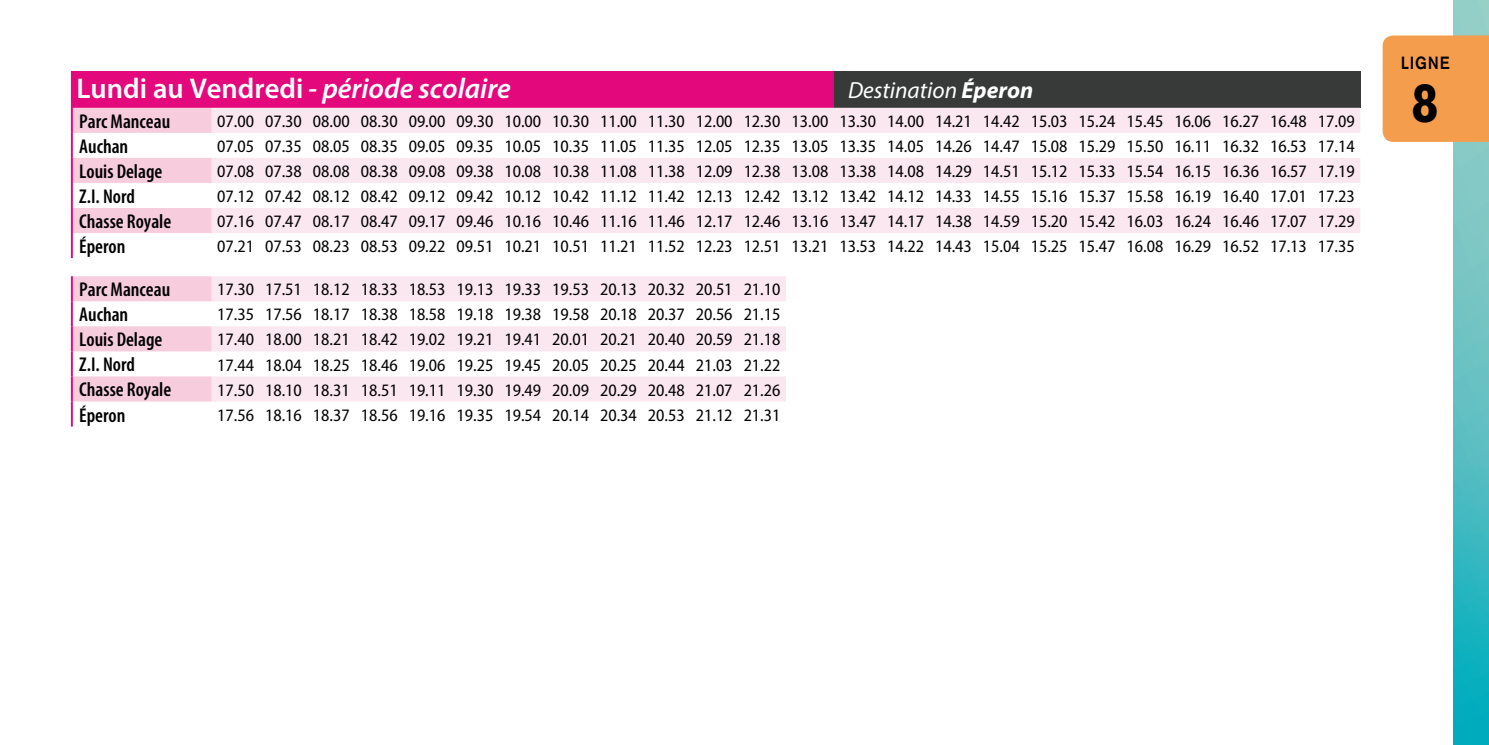
<style>
.page{position:relative;width:1489px;height:745px;background:#fff}
.page>*{position:absolute;margin:0;border:0;box-sizing:border-box;transform-origin:0 0}
.t1{font:700 55px "Akzidenz Grotesk BE";color:#000;scale:.9 1}
.t2{font:italic 600 28.5px "Myriad Pro";color:#fff}
.t3{font:italic 23.25px "Myriad Pro";color:#fff}
.t4{font:600 condensed 20px "Myriad Pro";color:#000}
.t5{font:semi-condensed 17.5px "Myriad Pro";color:#000}
.t6{font:500 17.5px "Akzidenz Grotesk BE";letter-spacing:.05em;color:#000;scale:.9 1}
.s1{font-style:normal}
.s2{font-weight:700}
</style>
<div class="page">
<svg style="left:1453px;top:0;width:35px;height:744px;background:#51bdc1"></svg>
<div style="left:72px;top:71px;width:761px;height:37px;background:#e4087d"></div>
<div style="left:833px;top:71px;width:527px;height:37px;background:#383939"></div>
<svg style="left:73px;top:108px;width:139px;height:125px"></svg>
<svg style="left:212px;top:108px;width:1148px;height:125px;fill:#fbe7ef"></svg>
<hr style="left:71px;top:71px;width:2px;height:37px;background:#e4087d">
<hr style="left:71px;top:108px;width:2px;height:25px;background:#e4087d">
<hr style="left:71px;top:133px;width:2px;height:25px;background:#e4087d">
<hr style="left:71px;top:158px;width:2px;height:25px;background:#e4087d">
<hr style="left:71px;top:183px;width:2px;height:25px;background:#e4087d">
<hr style="left:71px;top:208px;width:2px;height:25px;background:#e4087d">
<hr style="left:71px;top:233px;width:2px;height:25px;background:#e4087d">
<svg style="left:73px;top:276px;width:139px;height:125px"></svg>
<svg style="left:212px;top:276px;width:574px;height:125px;fill:#fbe7ef"></svg>
<hr style="left:71px;top:276px;width:2px;height:25px;background:#e4087d">
<hr style="left:71px;top:301px;width:2px;height:25px;background:#e4087d">
<hr style="left:71px;top:326px;width:2px;height:25px;background:#e4087d">
<hr style="left:71px;top:351px;width:2px;height:25px;background:#e4087d">
<hr style="left:71px;top:376px;width:2px;height:25px;background:#e4087d">
<hr style="left:71px;top:401px;width:2px;height:25px;background:#e4087d">
<div style="left:1382px;top:35px;width:106px;height:107px;background:#f49d4d"></div>
<h2 class="t2" style="left:76px;top:71px;width:436px"><span class="s1">Lundi au Vendredi</span> - période scolaire</h2>
<h3 class="t3" style="left:848px;top:76px;width:187px">Destination <span class="s2">Éperon</span></h3>
<p class="t4" style="left:79px;top:110px;width:92px">Parc Manceau</p>
<p class="t5" style="left:217px;top:111px;width:1138px">07.00 07.30 08.00 08.30 09.00 09.30 10.00 10.30 11.00 11.30 12.00 12.30 13.00 13.30 14.00 14.21 14.42 15.03 15.24 15.45 16.06 16.27 16.48 17.09</p>
<p class="t4" style="left:79px;top:135px;width:51px">Auchan</p>
<p class="t5" style="left:217px;top:136px;width:1138px">07.05 07.35 08.05 08.35 09.05 09.35 10.05 10.35 11.05 11.35 12.05 12.35 13.05 13.35 14.05 14.26 14.47 15.08 15.29 15.50 16.11 16.32 16.53 17.14</p>
<p class="t4" style="left:79px;top:160px;width:85px">Louis Delage</p>
<p class="t5" style="left:217px;top:161px;width:1138px">07.08 07.38 08.08 08.38 09.08 09.38 10.08 10.38 11.08 11.38 12.09 12.38 13.08 13.38 14.08 14.29 14.51 15.12 15.33 15.54 16.15 16.36 16.57 17.19</p>
<p class="t4" style="left:79px;top:185px;width:57px">Z.I. Nord</p>
<p class="t5" style="left:217px;top:186px;width:1138px">07.12 07.42 08.12 08.42 09.12 09.42 10.12 10.42 11.12 11.42 12.13 12.42 13.12 13.42 14.12 14.33 14.55 15.16 15.37 15.58 16.19 16.40 17.01 17.23</p>
<p class="t4" style="left:79px;top:210px;width:94px">Chasse Royale</p>
<p class="t5" style="left:217px;top:211px;width:1138px">07.16 07.47 08.17 08.47 09.17 09.46 10.16 10.46 11.16 11.46 12.17 12.46 13.16 13.47 14.17 14.38 14.59 15.20 15.42 16.03 16.24 16.46 17.07 17.29</p>
<p class="t4" style="left:79px;top:235px;width:48px">Éperon</p>
<p class="t5" style="left:217px;top:236px;width:1138px">07.21 07.53 08.23 08.53 09.22 09.51 10.21 10.51 11.21 11.52 12.23 12.51 13.21 13.53 14.22 14.43 15.04 15.25 15.47 16.08 16.29 16.52 17.13 17.35</p>
<p class="t4" style="left:79px;top:278px;width:92px">Parc Manceau</p>
<p class="t5" style="left:217px;top:280px;width:564px">17.30 17.51 18.12 18.33 18.53 19.13 19.33 19.53 20.13 20.32 20.51 21.10</p>
<p class="t4" style="left:79px;top:303px;width:51px">Auchan</p>
<p class="t5" style="left:217px;top:305px;width:564px">17.35 17.56 18.17 18.38 18.58 19.18 19.38 19.58 20.18 20.37 20.56 21.15</p>
<p class="t4" style="left:79px;top:328px;width:85px">Louis Delage</p>
<p class="t5" style="left:217px;top:330px;width:564px">17.40 18.00 18.21 18.42 19.02 19.21 19.41 20.01 20.21 20.40 20.59 21.18</p>
<p class="t4" style="left:79px;top:353px;width:57px">Z.I. Nord</p>
<p class="t5" style="left:217px;top:355px;width:564px">17.44 18.04 18.25 18.46 19.06 19.25 19.45 20.05 20.25 20.44 21.03 21.22</p>
<p class="t4" style="left:79px;top:378px;width:94px">Chasse Royale</p>
<p class="t5" style="left:217px;top:380px;width:564px">17.50 18.10 18.31 18.51 19.11 19.30 19.49 20.09 20.29 20.48 21.07 21.26</p>
<p class="t4" style="left:79px;top:403px;width:48px">Éperon</p>
<p class="t5" style="left:217px;top:405px;width:564px">17.56 18.16 18.37 18.56 19.16 19.35 19.54 20.14 20.34 20.53 21.12 21.31</p>
<p class="t6" style="left:1400px;top:52px;width:56px">LIGNE</p>
<h1 class="t1" style="left:1411px;top:70px;width:32px">8</h1>
</div>
